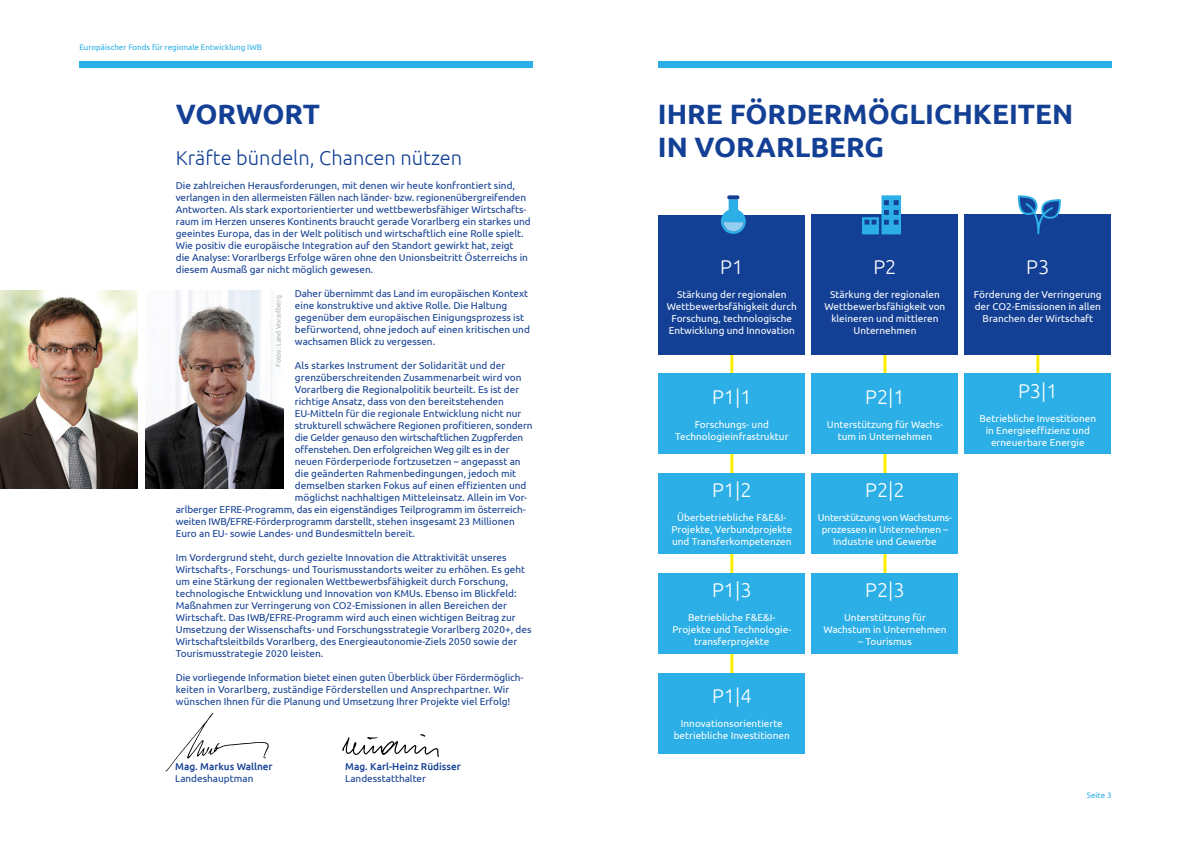
<style>
.page{position:relative;width:1191px;height:842px;background:#fff}
.page>*{position:absolute;margin:0;border:0;box-sizing:border-box;transform-origin:0 0}
.t1{font:700 28px/33.6px "Ubuntu";color:#134094}
.t2{font:300 20px "Ubuntu";color:#fff}
.t3{font:300 20px "Ubuntu";color:#134094}
.t4{font:10px/12px "Ubuntu";color:#134094}
.t5{font:10px/12px "Ubuntu";color:#fff;text-align:center}
.t6{font:10px "Ubuntu";letter-spacing:-.02em;color:#134094}
.t7{font:500 10px "Ubuntu";color:#134094}
.t8{font:8px "Ubuntu";color:#2bafe6}
.t9{font:7px "Ubuntu";color:#b1b3b4}
</style>
<div class="page">
<div style="left:79px;top:62px;width:454px;height:6px;background:#2bafe6"></div>
<div style="left:658px;top:62px;width:453px;height:6px;background:#2bafe6"></div>
<hr style="left:730px;top:272px;width:3px;height:426px;background:#ffed00">
<hr style="left:883px;top:272px;width:3px;height:332px;background:#ffed00">
<hr style="left:1036px;top:272px;width:3px;height:128px;background:#ffed00">
<img style="left:146px;top:291px;width:137px;height:197px">
<div style="left:658px;top:215px;width:147px;height:139px;background:#134094"></div>
<div style="left:658px;top:374px;width:147px;height:80px;background:#2bafe6"></div>
<div style="left:811px;top:374px;width:147px;height:80px;background:#2bafe6"></div>
<div style="left:964px;top:374px;width:147px;height:80px;background:#2bafe6"></div>
<div style="left:658px;top:473px;width:147px;height:81px;background:#2bafe6"></div>
<div style="left:811px;top:473px;width:147px;height:81px;background:#2bafe6"></div>
<div style="left:658px;top:573px;width:147px;height:81px;background:#2bafe6"></div>
<div style="left:811px;top:573px;width:147px;height:81px;background:#2bafe6"></div>
<div style="left:658px;top:673px;width:147px;height:80px;background:#2bafe6"></div>
<div style="left:811px;top:214px;width:147px;height:140px;background:#134094"></div>
<div style="left:964px;top:214px;width:147px;height:140px;background:#134094"></div>
<svg style="left:721px;top:195px;width:25px;height:39px"></svg>
<svg style="left:862px;top:195px;width:39px;height:39px"></svg>
<svg style="left:1017px;top:195px;width:43px;height:39px"></svg>
<img style="left:165px;top:713px;width:104px;height:59px">
<img style="left:342px;top:734px;width:97px;height:23px">
<img style="left:0;top:291px;width:138px;height:197px">
<p class="t8" style="left:79px;top:43px;width:184px">Europäischer Fonds für regionale Entwicklung IWB</p>
<h1 class="t1" style="left:176px;top:97px;width:146px">VORWORT</h1>
<h2 class="t3" style="left:176px;top:146px;width:288px">Kräfte bündeln, Chancen nützen</h2>
<p class="t4" style="left:176px;top:179px;width:356px">Die zahlreichen Herausforderungen, mit denen wir heute konfrontiert sind, verlangen in den allermeisten Fällen nach länder- bzw. regionenübergreifenden Antworten. Als stark exportorientierter und wettbewerbsfähiger Wirtschafts&shy;raum im Herzen unseres Kontinents braucht gerade Vorarlberg ein starkes und geeintes Europa, das in der Welt politisch und wirtschaftlich eine Rolle spielt.<br>Wie positiv die europäische Integration auf den Standort gewirkt hat, zeigt<br>die Analyse: Vorarlbergs Erfolge wären ohne den Unionsbeitritt Österreichs in diesem Ausmaß gar nicht möglich gewesen.</p>
<p class="t4" style="left:295px;top:287px;width:236px">Daher übernimmt das Land im europäischen Kontext eine konstruktive und aktive Rolle. Die Haltung gegenüber dem europäischen Einigungsprozess ist befürwortend, ohne jedoch auf einen kritischen und wachsamen Blick zu vergessen.</p>
<p class="t4" style="left:295px;top:359px;width:212px">Als starkes Instrument der Solidarität und der</p>
<p class="t4" style="left:295px;top:371px;width:228px">grenzüberschreitenden Zusammenarbeit wird von</p>
<p class="t4" style="left:295px;top:383px;width:226px">Vorarlberg die Regionalpolitik beurteilt. Es ist der</p>
<p class="t4" style="left:295px;top:395px;width:210px">richtige Ansatz, dass von den bereitstehenden</p>
<p class="t4" style="left:295px;top:407px;width:228px">EU-Mitteln für die regionale Entwicklung nicht nur</p>
<p class="t4" style="left:295px;top:419px;width:239px">strukturell schwächere Regionen profitieren, sondern</p>
<p class="t6" style="left:295px;top:431px;width:230px">die Gelder genauso den wirtschaftlichen Zugpferden</p>
<p class="t6" style="left:295px;top:443px;width:216px">offenstehen. Den erfolgreichen Weg gilt es in der</p>
<p class="t4" style="left:295px;top:455px;width:227px">neuen Förderperiode fortzusetzen – angepasst an</p>
<p class="t4" style="left:295px;top:467px;width:223px">die geänderten Rahmenbedingungen, jedoch mit</p>
<p class="t4" style="left:295px;top:479px;width:233px">demselben starken Fokus auf einen effizienten und</p>
<p class="t4" style="left:295px;top:491px;width:234px">möglichst nachhaltigen Mitteleinsatz. Allein im Vor-</p>
<p class="t4" style="left:176px;top:503px;width:351px">arlberger EFRE-Programm, das ein eigenständiges Teilprogramm im österreich-</p>
<p class="t4" style="left:176px;top:515px;width:340px">weiten IWB/EFRE-Förderprogramm darstellt, stehen insgesamt 23 Millionen</p>
<p class="t4" style="left:176px;top:527px;width:241px">Euro an EU- sowie Landes- und Bundesmitteln bereit.</p>
<p class="t4" style="left:176px;top:551px;width:357px">Im Vordergrund steht, durch gezielte Innovation die Attraktivität unseres Wirtschafts-, Forschungs- und Tourismusstandorts weiter zu erhöhen. Es geht um eine Stärkung der regionalen Wettbewerbsfähigkeit durch Forschung, technologische Entwicklung und Innovation von KMUs. Ebenso im Blickfeld:<br>Maßnahmen zur Verringerung von CO2-Emissionen in allen Bereichen der Wirtschaft. Das IWB/EFRE-Programm wird auch einen wichtigen Beitrag zur Umsetzung der Wissenschafts- und Forschungsstrategie Vorarlberg 2020+, des Wirtschaftsleitbilds Vorarlberg, des Energieautonomie-Ziels 2050 sowie der Tourismusstrategie 2020 leisten.</p>
<p class="t4" style="left:176px;top:671px;width:349px">Die vorliegende Information bietet einen guten Überblick über Fördermöglich&shy;keiten in Vorarlberg, zuständige Förderstellen und Ansprechpartner. Wir wünschen Ihnen für die Planung und Umsetzung Ihrer Projekte viel Erfolg!</p>
<p class="t9" style="left:274px;top:367px;width:74px;rotate:-90deg">Fotos: Land Vorarlberg</p>
<p class="t7" style="left:175px;top:760px;width:99px">Mag. Markus Wallner</p>
<p class="t4" style="left:175px;top:772px;width:80px">Landeshauptman</p>
<p class="t7" style="left:345px;top:760px;width:117px">Mag. Karl-Heinz Rüdisser</p>
<p class="t4" style="left:345px;top:772px;width:82px">Landesstatthalter</p>
<h1 class="t1" style="left:658px;top:97px;width:417px">IHRE FÖRDERMÖGLICHKEITEN<br>IN VORARLBERG</h1>
<h2 class="t2" style="left:720px;top:255px;width:25px">P1</h2>
<p class="t5" style="left:667px;top:288px;width:131px">Stärkung der regionalen<br>Wettbewerbsfähigkeit durch<br>Forschung, technologische<br>Entwicklung und Innovation</p>
<h2 class="t2" style="left:712px;top:385px;width:41px">P1|1</h2>
<p class="t5" style="left:675px;top:418px;width:115px">Forschungs- und<br>Technologieinfrastruktur</p>
<h2 class="t2" style="left:712px;top:478px;width:41px">P1|2</h2>
<p class="t5" style="left:671px;top:512px;width:122px">Überbetriebliche F&amp;E&amp;I-<br>Projekte, Verbundprojekte und Transferkompetenzen</p>
<h2 class="t2" style="left:712px;top:578px;width:41px">P1|3</h2>
<p class="t5" style="left:672px;top:611px;width:120px">Betriebliche F&amp;E&amp;I-<br>Projekte und Technologie&shy;transferprojekte</p>
<h2 class="t2" style="left:712px;top:684px;width:41px">P1|4</h2>
<p class="t5" style="left:674px;top:717px;width:118px">Innovationsorientierte betriebliche Investitionen</p>
<h2 class="t2" style="left:873px;top:255px;width:25px">P2</h2>
<p class="t5" style="left:824px;top:288px;width:122px">Stärkung der regionalen<br>Wettbewerbsfähigkeit von kleineren und mittleren<br>Unternehmen</p>
<h2 class="t2" style="left:865px;top:385px;width:41px">P2|1</h2>
<p class="t5" style="left:827px;top:418px;width:118px">Unterstützung für Wachs&shy;tum in Unternehmen</p>
<h2 class="t2" style="left:865px;top:478px;width:41px">P2|2</h2>
<p class="t5" style="left:818px;top:512px;width:135px">Unterstützung von Wachstums&shy;prozessen in Unternehmen –<br>Industrie und Gewerbe</p>
<h2 class="t2" style="left:865px;top:578px;width:41px">P2|3</h2>
<p class="t5" style="left:823px;top:611px;width:125px">Unterstützung für<br>Wachstum in Unternehmen</p>
<p class="t5" style="left:858px;top:635px;width:55px">– Tourismus</p>
<h2 class="t2" style="left:1026px;top:255px;width:25px">P3</h2>
<p class="t5" style="left:974px;top:288px;width:129px">Förderung der Verringerung der CO2-Emissionen in allen<br>Branchen der Wirtschaft</p>
<h2 class="t2" style="left:1018px;top:379px;width:41px">P3|1</h2>
<p class="t5" style="left:979px;top:412px;width:118px">Betriebliche Investitionen in Energieeffizienz und erneuerbare Energie</p>
<p class="t8" style="left:1086px;top:790px;width:26px">Seite 3</p>
</div>
